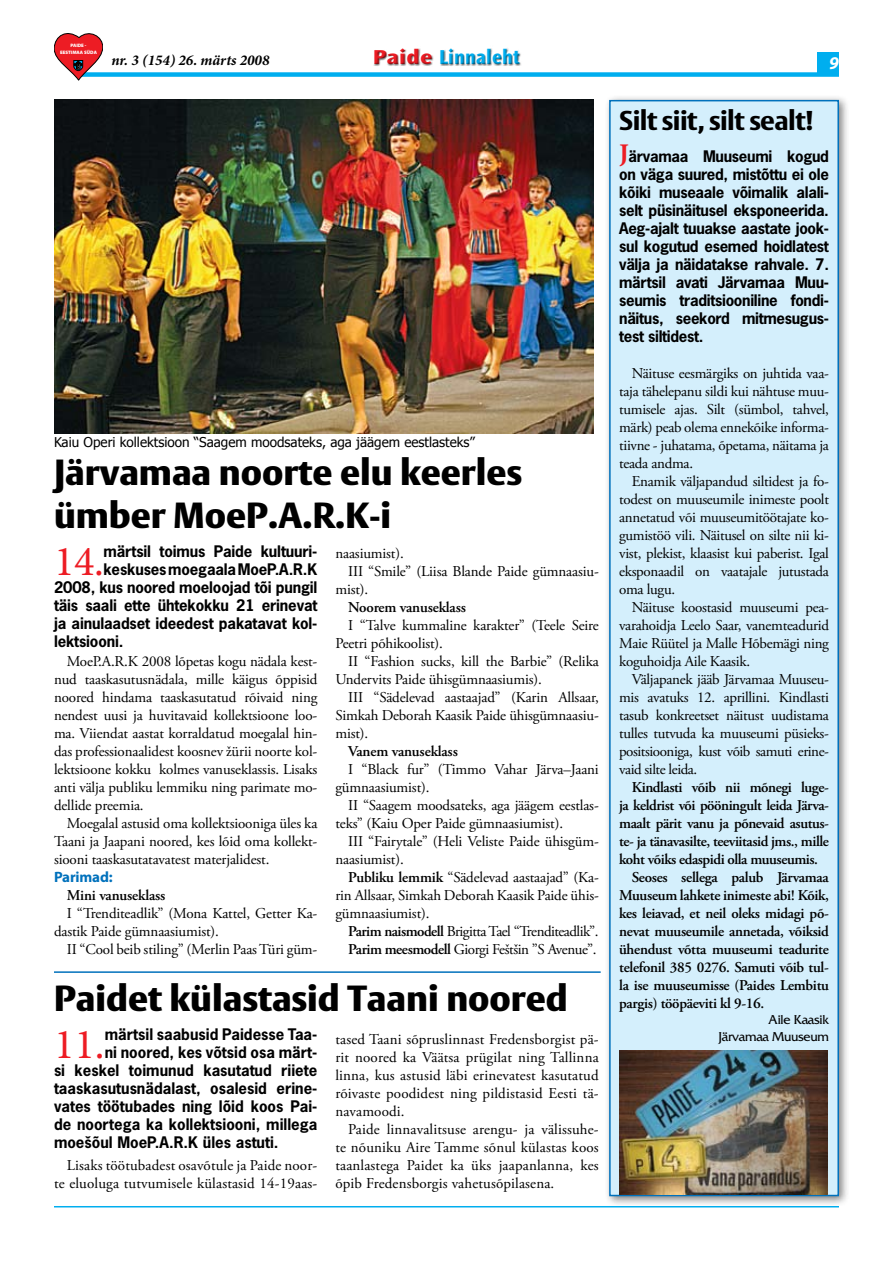
<style>
.page{position:relative;width:893px;height:1263px;background:#fff}
.page>*{position:absolute;margin:0;border:0;box-sizing:border-box;transform-origin:0 0}
.t1{font:42.75px "Minion Pro";color:#ed1c24}
.t2{font:900 36px/43.2px "Vesta";color:#000}
.t3{font:800 27px "Vesta";letter-spacing:-.02em;color:#000}
.t4{font:800 21px "Ocean Sans Std";color:#00aeef;scale:.94 1}
.t5{font:italic 700 18px "Myriad Pro";color:#fff}
.t6{font:15px/18px "Adobe Garamond Pro";letter-spacing:-.01em;color:#000;text-align:justify}
.t7{font:700 15px/18px "News Gothic Std";letter-spacing:-.01em;color:#000;text-align:justify}
.t8{font:600 15px "Adobe Garamond Pro";letter-spacing:-.02em;color:#000}
.t9{font:15px/18px "Adobe Garamond Pro";letter-spacing:-.035em;color:#000}
.t10{font:15px/18px "Adobe Garamond Pro";letter-spacing:.01em;color:#000;text-align:right}
.t11{font:italic 700 15px "Minion Pro";color:#000}
.t12{font:700 15px "Myriad Pro";letter-spacing:-.01em;color:#0071bc}
.t13{font:13.5px "Tahoma";color:#000}
.t14{font:13.5px/16.2px "Friz Quadrata Std";letter-spacing:-.02em;color:#000;text-align:right}
.t15{font:900 4.8px/7.4px "Myriad Pro";color:#fff;text-align:center}
.s1{color:#ed1c24}
.s2{font-family:"Minion Pro";font-size:27px;color:#ed1c24}
.s3{font-weight:600}
</style>
<div class="page">
<hr style="left:54px;top:1206px;width:785px;height:1px;background:#00aeef">
<div style="left:45px;top:37px;width:802px;height:64px;background:#000;opacity:.75"></div>
<div style="left:817px;top:52px;width:22px;height:21px;background:#00aeef"></div>
<div style="left:604px;top:95px;width:263px;height:1130px;background:#000;opacity:.5"></div>
<div style="left:610px;top:101px;width:228px;height:1094px;background:#d4effc"></div>
<div style="left:609px;top:100px;width:230px;height:1096px;border:2px solid #0071bc"></div>
<img style="left:619px;top:1050px;width:209px;height:145px">
<img style="left:54px;top:100px;width:539px;height:333px">
<hr style="left:54px;top:971px;width:547px;height:2px;background:#0071bc">
<svg style="left:54px;top:33px;width:49px;height:47px"></svg>
<p class="t15" style="left:60px;top:42px;width:38px">PAIDE -<br>EESTIMAA SÜDA</p>
<p class="t11" style="left:111px;top:50px;width:160px">nr. 3 (154) 26. märts 2008</p>
<h3 class="t4" style="left:373px;top:45px;width:158px"><span class="s1">Paide</span> Linnaleht</h3>
<p class="t5" style="left:829px;top:51px;width:11px">9</p>
<h3 class="t3" style="left:619px;top:104px;width:196px">Silt siit, silt sealt!</h3>
<p class="t7" style="left:619px;top:147px;width:211px"><span class="s2">J</span>ärvamaa Muuseumi kogud on väga suured, mistõttu ei ole kõiki museaale võimalik alali&shy;selt püsinäitusel eksponeerida.<br>Aeg-ajalt tuuakse aastate jook&shy;sul kogutud esemed hoidlatest välja ja näidatakse rahvale. 7. märtsil avati Järvamaa Muu&shy;seumis traditsiooniline fondi&shy;näitus, seekord mitmesugus&shy;test siltidest.</p>
<p class="t6" style="left:619px;top:365px;width:211px;text-indent:13px">Näituse eesmärgiks on juhtida vaa&shy;taja tähelepanu sildi kui nähtuse muu&shy;tumisele ajas. Silt (sümbol, tahvel, märk) peab olema ennekõike informa&shy;tiivne - juhatama, õpetama, näitama ja teada andma.</p>
<p class="t6" style="left:619px;top:473px;width:211px;text-indent:13px">Enamik väljapandud siltidest ja fo&shy;todest on muuseumile inimeste poolt annetatud või muuseumitöötajate ko&shy;gumistöö vili. Näitusel on silte nii ki&shy;vist, plekist, klaasist kui paberist. Igal eksponaadil on vaatajale jutustada oma lugu.</p>
<p class="t6" style="left:619px;top:599px;width:211px;text-indent:13px">Näituse koostasid muuseumi pea&shy;varahoidja Leelo Saar, vanemteadurid Maie Rüütel ja Malle Hõbemägi ning koguhoidja Aile Kaasik.</p>
<p class="t6" style="left:619px;top:671px;width:211px;text-indent:13px">Väljapanek jääb Järvamaa Muuseu&shy;mis avatuks 12. aprillini. Kindlasti tasub konkreetset näitust uudistama tulles tutvuda ka muuseumi püsieks&shy;positsiooniga, kust võib samuti erine&shy;vaid silte leida.</p>
<p class="t8" style="left:632px;top:779px;width:199px">Kindlasti võib nii mõnegi luge-</p>
<p class="t8" style="left:619px;top:797px;width:211px">ja keldrist või pööningult leida Järva-</p>
<p class="t8" style="left:619px;top:815px;width:211px">maalt pärit vanu ja põnevaid asutus-</p>
<p class="t8" style="left:619px;top:833px;width:211px">te- ja tänavasilte, teeviitasid jms., mille</p>
<p class="t8" style="left:619px;top:851px;width:200px">koht võiks edaspidi olla muuseumis.</p>
<p class="t8" style="left:632px;top:869px;width:199px">Seoses sellega palub Järvamaa</p>
<p class="t8" style="left:619px;top:887px;width:211px">Muuseum lahkete inimeste abi! Kõik,</p>
<p class="t8" style="left:619px;top:905px;width:211px">kes leiavad, et neil oleks midagi põ-</p>
<p class="t8" style="left:619px;top:923px;width:211px">nevat muuseumile annetada, võiksid</p>
<p class="t8" style="left:619px;top:941px;width:211px">ühendust võtta muuseumi teadurite</p>
<p class="t8" style="left:619px;top:959px;width:211px">telefonil 385 0276. Samuti võib tul-</p>
<p class="t8" style="left:619px;top:977px;width:211px">la ise muuseumisse (Paides Lembitu</p>
<p class="t8" style="left:619px;top:995px;width:147px">pargis) tööpäeviti kl 9-16.</p>
<p class="t14" style="left:718px;top:1012px;width:112px">Aile Kaasik<br>Järvamaa Muuseum</p>
<p class="t13" style="left:54px;top:433px;width:423px">Kaiu Operi kollektsioon “Saagem moodsateks, aga jäägem eestlasteks”</p>
<h2 class="t2" style="left:54px;top:453px;width:469px">Järvamaa noorte elu keerles ümber MoeP.A.R.K-i</h2>
<h1 class="t1" style="left:54px;top:532px;width:51px">14.</h1>
<p class="t7" style="left:103px;top:542px;width:215px">märtsil toimus Paide kultuuri-</p>
<p class="t6" style="left:335px;top:545px;width:70px">naasiumist).</p>
<p class="t6" style="left:348px;top:563px;width:252px">III “Smile” (Liisa Blande Paide gümnaasiu-</p>
<p class="t6" style="left:335px;top:581px;width:34px">mist).</p>
<p class="t8" style="left:348px;top:599px;width:119px">Noorem vanuseklass</p>
<p class="t6" style="left:335px;top:617px;width:265px;text-indent:13px">I “Talve kummaline karakter” (Teele Seire<br>Peetri põhikoolist).</p>
<p class="t6" style="left:335px;top:653px;width:265px;text-indent:13px">II “Fashion sucks, kill the Barbie” (Relika<br>Undervits Paide ühisgümnaasiumis).</p>
<p class="t6" style="left:335px;top:689px;width:265px;text-indent:13px">III “Sädelevad aastaajad” (Karin Allsaar, Simkah Deborah Kaasik Paide ühisgümnaasiu&shy;mist).</p>
<p class="t8" style="left:348px;top:743px;width:111px">Vanem vanuseklass</p>
<p class="t6" style="left:335px;top:761px;width:265px;text-indent:13px">I “Black fur” (Timmo Vahar Järva–Jaani gümnaasiumist).</p>
<p class="t6" style="left:335px;top:797px;width:265px;text-indent:13px">II “Saagem moodsateks, aga jäägem eestlas&shy;teks” (Kaiu Oper Paide gümnaasiumist).</p>
<p class="t6" style="left:335px;top:833px;width:265px;text-indent:13px">III “Fairytale” (Heli Veliste Paide ühisgüm&shy;naasiumist).</p>
<p class="t6" style="left:335px;top:869px;width:265px;text-indent:13px"><span class="s3">Publiku lemmik</span> “Sädelevad aastaajad” (Ka&shy;rin Allsaar, Simkah Deborah Kaasik Paide ühis&shy;gümnaasiumist).</p>
<p class="t9" style="left:348px;top:923px;width:252px"><span class="s3">Parim naismodell</span> Brigitta Tael “Trenditeadlik”.<br><span class="s3">Parim meesmodell</span> Giorgi Feštšin ”S Avenue”.</p>
<p class="t7" style="left:103px;top:560px;width:215px">keskuses moegaala MoeP.A.R.K</p>
<p class="t7" style="left:54px;top:578px;width:265px">2008, kus noored moeloojad tõi pungil</p>
<p class="t7" style="left:54px;top:596px;width:265px">täis saali ette ühtekokku 21 erinevat</p>
<p class="t7" style="left:54px;top:614px;width:265px">ja ainulaadset ideedest pakatavat kol-</p>
<p class="t7" style="left:54px;top:632px;width:71px">lektsiooni.</p>
<p class="t6" style="left:54px;top:653px;width:265px;text-indent:13px">MoeP.A.R.K 2008 lõpetas kogu nädala kest&shy;nud taaskasutusnädala, mille käigus õppisid noored hindama taaskasutatud rõivaid ning nendest uusi ja huvitavaid kollektsioone loo&shy;ma. Viiendat aastat korraldatud moegalal hin&shy;das professionaalidest koosnev žürii noorte kol&shy;lektsioone kokku kolmes vanuseklassis. Lisaks anti välja publiku lemmiku ning parimate mo&shy;dellide preemia.</p>
<p class="t6" style="left:54px;top:815px;width:265px;text-indent:13px">Moegalal astusid oma kollektsiooniga üles ka Taani ja Jaapani noored, kes lõid oma kollekt&shy;siooni taaskasutatavatest materjalidest.</p>
<p class="t12" style="left:54px;top:867px;width:60px">Parimad:</p>
<p class="t8" style="left:67px;top:887px;width:100px">Mini vanuseklass</p>
<p class="t6" style="left:54px;top:905px;width:265px;text-indent:13px">I “Trenditeadlik” (Mona Kattel, Getter Ka&shy;dastik Paide gümnaasiumist).</p>
<p class="t6" style="left:67px;top:941px;width:252px">II “Cool beib stiling” (Merlin Paas Türi güm-</p>
<h2 class="t2" style="left:54px;top:979px;width:515px">Paidet külastasid Taani noored</h2>
<h1 class="t1" style="left:54px;top:1016px;width:52px">11.</h1>
<p class="t7" style="left:105px;top:1025px;width:214px">märtsil saabusid Paidesse Taa-</p>
<p class="t6" style="left:335px;top:1031px;width:265px">tased Taani sõpruslinnast Fredensborgist pä&shy;rit noored ka Väätsa prügilat ning Tallinna linna, kus astusid läbi erinevatest kasutatud rõivaste poodidest ning pildistasid Eesti tä&shy;navamoodi.</p>
<p class="t6" style="left:335px;top:1121px;width:265px;text-indent:13px">Paide linnavalitsuse arengu- ja välissuhe&shy;te nõuniku Aire Tamme sõnul külastas koos taanlastega Paidet ka üks jaapanlanna, kes õpib Fredensborgis vahetusõpilasena.</p>
<p class="t7" style="left:105px;top:1043px;width:214px">ni noored, kes võtsid osa märt-</p>
<p class="t7" style="left:54px;top:1061px;width:265px">si keskel toimunud kasutatud riiete</p>
<p class="t7" style="left:54px;top:1079px;width:265px">taaskasutusnädalast, osalesid erine-</p>
<p class="t7" style="left:54px;top:1097px;width:265px">vates töötubades ning lõid koos Pai-</p>
<p class="t7" style="left:54px;top:1115px;width:265px">de noortega ka kollektsiooni, millega</p>
<p class="t7" style="left:54px;top:1133px;width:226px">moešõul MoeP.A.R.K üles astuti.</p>
<p class="t10" style="left:54px;top:1157px;width:265px">Lisaks töötubadest osavõtule ja Paide noor&shy;te eluoluga tutvumisele külastasid 14-19aas-</p>
</div>
